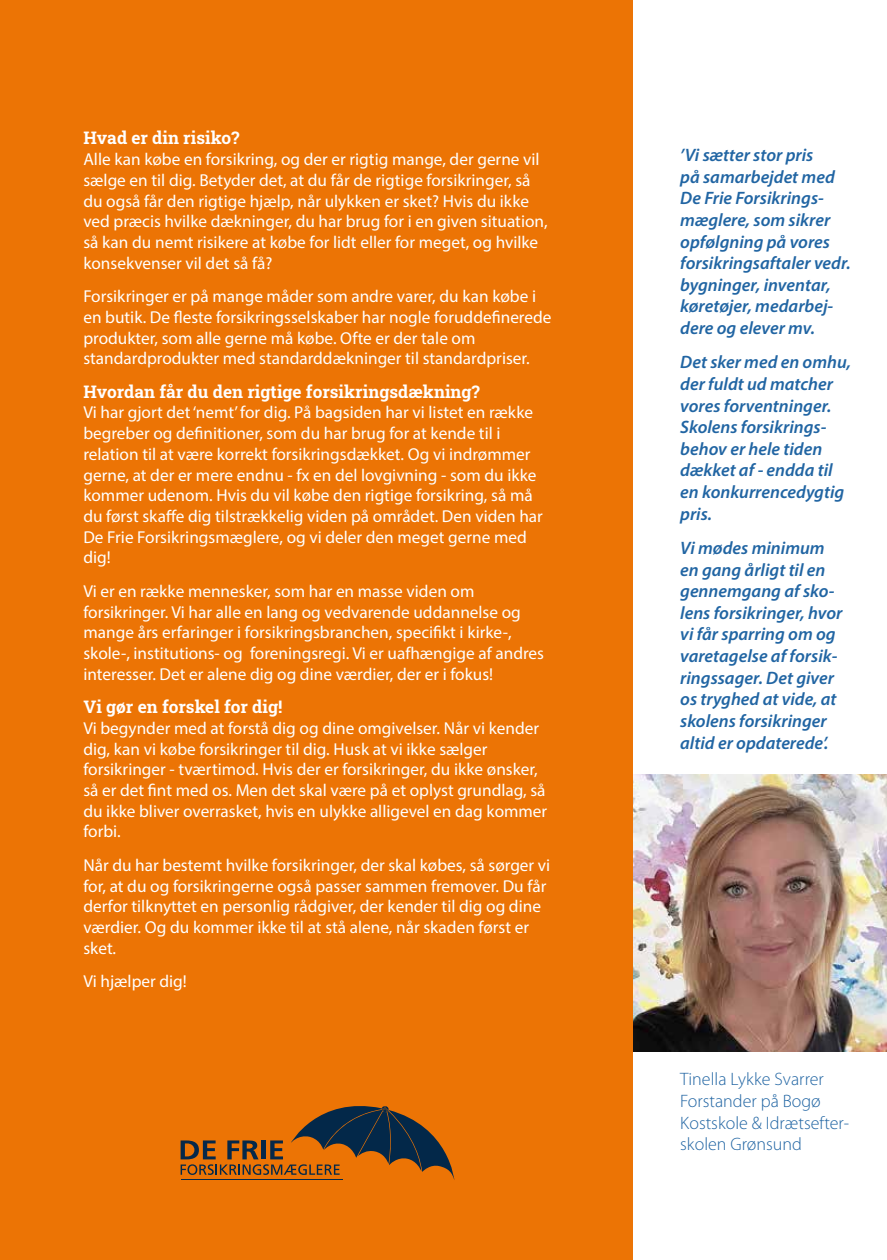
<style>
.page{position:relative;width:887px;height:1260px;background:#fff}
.page>*{position:absolute;margin:0;border:0;box-sizing:border-box;transform-origin:0 0}
.t1{font:italic 600 18px/21.6px "Myriad Pro";color:#2165a3}
.t2{font:300 18px/21.6px "Myriad Pro";color:#2165a3}
.t3{font:17.25px/20.7px "Myriad Pro";color:#fff}
.t4{font:17.25px "Roboto Slab";color:#fff}
</style>
<div class="page">
<div style="left:0;top:0;width:633px;height:1259px;background:#ec7405"></div>
<svg style="left:180px;top:1106px;width:274px;height:74px"></svg>
<img style="left:633px;top:774px;width:253px;height:277px">
<p class="t4" style="left:83px;top:126px;width:157px">Hvad er din risiko?</p>
<p class="t3" style="left:83px;top:149px;width:465px">Alle kan købe en forsikring, og der er rigtig mange, der gerne vil sælge en til dig. Betyder det, at du får de rigtige forsikringer, så du også får den rigtige hjælp, når ulykken er sket? Hvis du ikke ved præcis hvilke dækninger, du har brug for i en given situation, så kan du nemt risikere at købe for lidt eller for meget, og hvilke konsekvenser vil det så få?</p>
<p class="t3" style="left:83px;top:286px;width:469px">Forsikringer er på mange måder som andre varer, du kan købe i en butik. De fleste forsikringsselskaber har nogle foruddefinerede produkter, som alle gerne må købe. Ofte er der tale om standardprodukter med standarddækninger til standardpriser.</p>
<p class="t4" style="left:83px;top:379px;width:398px">Hvordan får du den rigtige forsikringsdækning?</p>
<p class="t3" style="left:83px;top:402px;width:461px">Vi har gjort det ‘nemt’ for dig. På bagsiden har vi listet en række begreber og definitioner, som du har brug for at kende til i relation til at være korrekt forsikringsdækket. Og vi indrømmer gerne, at der er mere endnu - fx en del lovgivning - som du ikke kommer udenom. Hvis du vil købe den rigtige forsikring, så må du først skaffe dig tilstrækkelig viden på området. Den viden har De Frie Forsikringsmæglere, og vi deler den meget gerne med dig!</p>
<p class="t3" style="left:83px;top:580px;width:462px">Vi er en række mennesker, som har en masse viden om forsikringer. Vi har alle en lang og vedvarende uddannelse og mange års erfaringer i forsikringsbranchen, specifikt i kirke-, skole-, institutions- og foreningsregi. Vi er uafhængige af andres interesser. Det er alene dig og dine værdier, der er i fokus!</p>
<p class="t4" style="left:83px;top:695px;width:200px">Vi gør en forskel for dig!</p>
<p class="t3" style="left:83px;top:717px;width:465px">Vi begynder med at forstå dig og dine omgivelser. Når vi kender dig, kan vi købe forsikringer til dig. Husk at vi ikke sælger forsikringer - tværtimod. Hvis der er forsikringer, du ikke ønsker, så er det fint med os. Men det skal være på et oplyst grundlag, så du ikke bliver overrasket, hvis en ulykke alligevel en dag kommer forbi.</p>
<p class="t3" style="left:83px;top:854px;width:468px">Når du har bestemt hvilke forsikringer, der skal købes, så sørger vi for, at du og forsikringerne også passer sammen fremover. Du får derfor tilknyttet en personlig rådgiver, der kender til dig og dine værdier. Og du kommer ikke til at stå alene, når skaden først er sket.</p>
<p class="t3" style="left:83px;top:970px;width:105px">Vi hjælper dig!</p>
<p class="t1" style="left:680px;top:144px;width:172px">’Vi sætter stor pris<br>på samarbejdet med<br>De Frie Forsikrings&shy;mæglere, som sikrer opfølgning på vores forsikringsaftaler vedr. bygninger, inventar, køretøjer, medarbej&shy;dere og elever mv.</p>
<p class="t1" style="left:680px;top:351px;width:172px">Det sker med en omhu, der fuldt ud matcher vores forventninger.<br>Skolens forsikrings&shy;behov er hele tiden dækket af - endda til en konkurrencedygtig pris.</p>
<p class="t1" style="left:680px;top:536px;width:164px">Vi mødes minimum en gang årligt til en gennemgang af sko&shy;lens forsikringer, hvor vi får sparring om og varetagelse af forsik&shy;ringssager. Det giver os tryghed at vide, at skolens forsikringer altid er opdaterede’.</p>
<p class="t2" style="left:680px;top:1068px;width:170px">Tinella Lykke Svarrer<br>Forstander på Bogø<br>Kostskole &amp; Idrætsefter&shy;skolen Grønsund</p>
</div>
